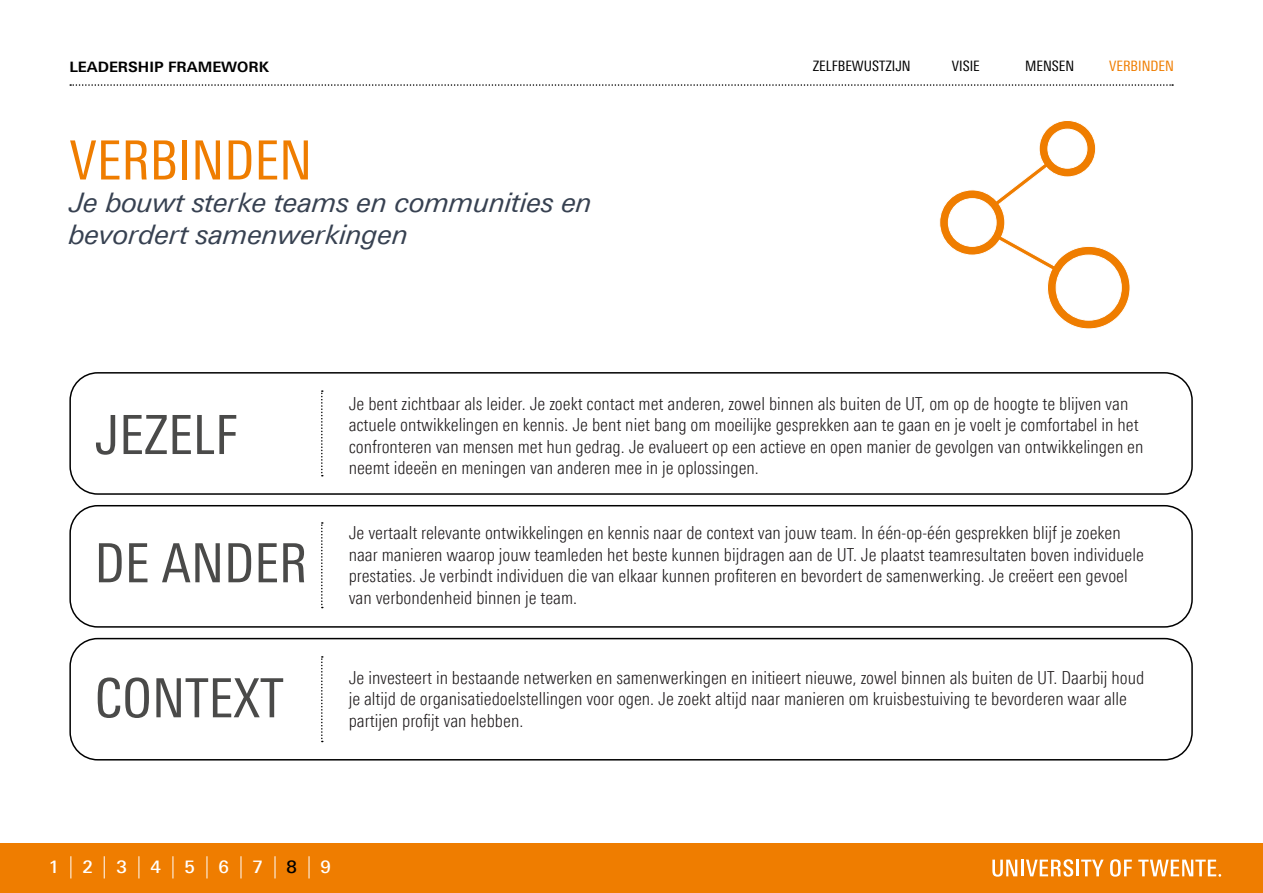
<style>
.page{position:relative;width:1263px;height:893px;background:#fff}
.page>*{position:absolute;margin:0;border:0;box-sizing:border-box;transform-origin:0 0}
.t1{font:54px "Linotype Univers 420 Cn";color:#4a4a49}
.t2{font:54px "Linotype Univers 420 Cn";color:#ef7d00}
.t3{font:italic 27px/32.4px "Linotype Univers 431";color:#374151}
.t4{font:300 18px/21.6px "Linotype Univers 320 Cn";color:#211d1e}
.t5{font:500 17.25px "Linotype Univers 530";color:#fff}
.t6{font:500 17.25px "Linotype Univers 530";color:#000}
.t7{font:14.4px "Linotype Univers 420 Cn";color:#000}
.t8{font:700 14.4px "Linotype Univers 630";color:#000}
.t9{font:14.4px "Linotype Univers 420 Cn";color:#ef7d00}
</style>
<div class="page">
<svg style="left:70px;top:84px;width:1103px;height:2px"></svg>
<div style="left:69px;top:372px;width:1124px;height:123px;border:2px solid #000;border-radius:28px"></div>
<div style="left:69px;top:505px;width:1124px;height:123px;border:2px solid #000;border-radius:28px"></div>
<div style="left:69px;top:638px;width:1124px;height:122px;border:2px solid #000;border-radius:28px"></div>
<svg style="left:321px;top:390px;width:2px;height:86px"></svg>
<svg style="left:321px;top:522px;width:2px;height:86px"></svg>
<svg style="left:321px;top:656px;width:2px;height:86px"></svg>
<div style="left:0;top:843px;width:1263px;height:50px;background:#ef7d00"></div>
<svg style="left:992px;top:860px;width:25px;height:17px"></svg>
<hr style="left:1021px;top:860px;width:3px;height:16px;background:#fff">
<hr style="left:1076px;top:860px;width:3px;height:16px;background:#fff">
<svg style="left:1026px;top:859px;width:47px;height:18px"></svg>
<svg style="left:1138px;top:860px;width:83px;height:17px"></svg>
<svg style="left:1081px;top:860px;width:22px;height:16px"></svg>
<svg style="left:1110px;top:859px;width:22px;height:18px"></svg>
<svg style="left:939px;top:120px;width:191px;height:209px"></svg>
<svg style="left:70px;top:856px;width:1px;height:22px"></svg>
<svg style="left:104px;top:856px;width:1px;height:22px"></svg>
<svg style="left:138px;top:856px;width:1px;height:22px"></svg>
<svg style="left:172px;top:856px;width:1px;height:22px"></svg>
<svg style="left:206px;top:856px;width:1px;height:22px"></svg>
<svg style="left:240px;top:856px;width:1px;height:22px"></svg>
<svg style="left:274px;top:856px;width:1px;height:22px"></svg>
<svg style="left:309px;top:856px;width:1px;height:22px"></svg>
<p class="t8" style="left:69px;top:59px;width:201px">LEADERSHIP FRAMEWORK</p>
<p class="t7" style="left:813px;top:57px;width:99px">ZELFBEWUSTZIJN</p>
<p class="t7" style="left:952px;top:57px;width:29px">VISIE</p>
<p class="t7" style="left:1025px;top:57px;width:51px">MENSEN</p>
<p class="t9" style="left:1109px;top:57px;width:66px">VERBINDEN</p>
<h1 class="t2" style="left:69px;top:129px;width:244px">VERBINDEN</h1>
<h2 class="t3" style="left:69px;top:186px;width:524px">Je bouwt sterke teams en communities en bevordert samenwerkingen</h2>
<h1 class="t1" style="left:95px;top:403px;width:145px">JEZELF</h1>
<h1 class="t1" style="left:95px;top:532px;width:214px">DE ANDER</h1>
<h1 class="t1" style="left:95px;top:667px;width:190px">CONTEXT</h1>
<p class="t4" style="left:349px;top:392px;width:796px">Je bent zichtbaar als leider. Je zoekt contact met anderen, zowel binnen als buiten de UT, om op de hoogte te blijven van actuele ontwikkelingen en kennis. Je bent niet bang om moeilijke gesprekken aan te gaan en je voelt je comfortabel in het confronteren van mensen met hun gedrag. Je evalueert op een actieve en open manier de gevolgen van ontwikkelingen en neemt ideeën en meningen van anderen mee in je oplossingen.</p>
<p class="t4" style="left:349px;top:522px;width:797px">Je vertaalt relevante ontwikkelingen en kennis naar de context van jouw team. In één-op-één gesprekken blijf je zoeken naar manieren waarop jouw teamleden het beste kunnen bijdragen aan de UT. Je plaatst teamresultaten boven individuele prestaties. Je verbindt individuen die van elkaar kunnen profiteren en bevordert de samenwerking. Je creëert een gevoel van verbondenheid binnen je team.</p>
<p class="t4" style="left:349px;top:667px;width:797px">Je investeert in bestaande netwerken en samenwerkingen en initieert nieuwe, zowel binnen als buiten de UT. Daarbij houd je altijd de organisatiedoelstellingen voor ogen. Je zoekt altijd naar manieren om kruisbestuiving te bevorderen waar alle partijen profijt van hebben.</p>
<p class="t5" style="left:48px;top:856px;width:12px">1</p>
<p class="t5" style="left:82px;top:856px;width:12px">2</p>
<p class="t5" style="left:116px;top:856px;width:12px">3</p>
<p class="t5" style="left:150px;top:856px;width:12px">4</p>
<p class="t5" style="left:184px;top:856px;width:12px">5</p>
<p class="t5" style="left:218px;top:856px;width:12px">6</p>
<p class="t5" style="left:253px;top:856px;width:12px">7</p>
<p class="t6" style="left:287px;top:856px;width:12px">8</p>
<p class="t5" style="left:321px;top:856px;width:12px">9</p>
</div>
